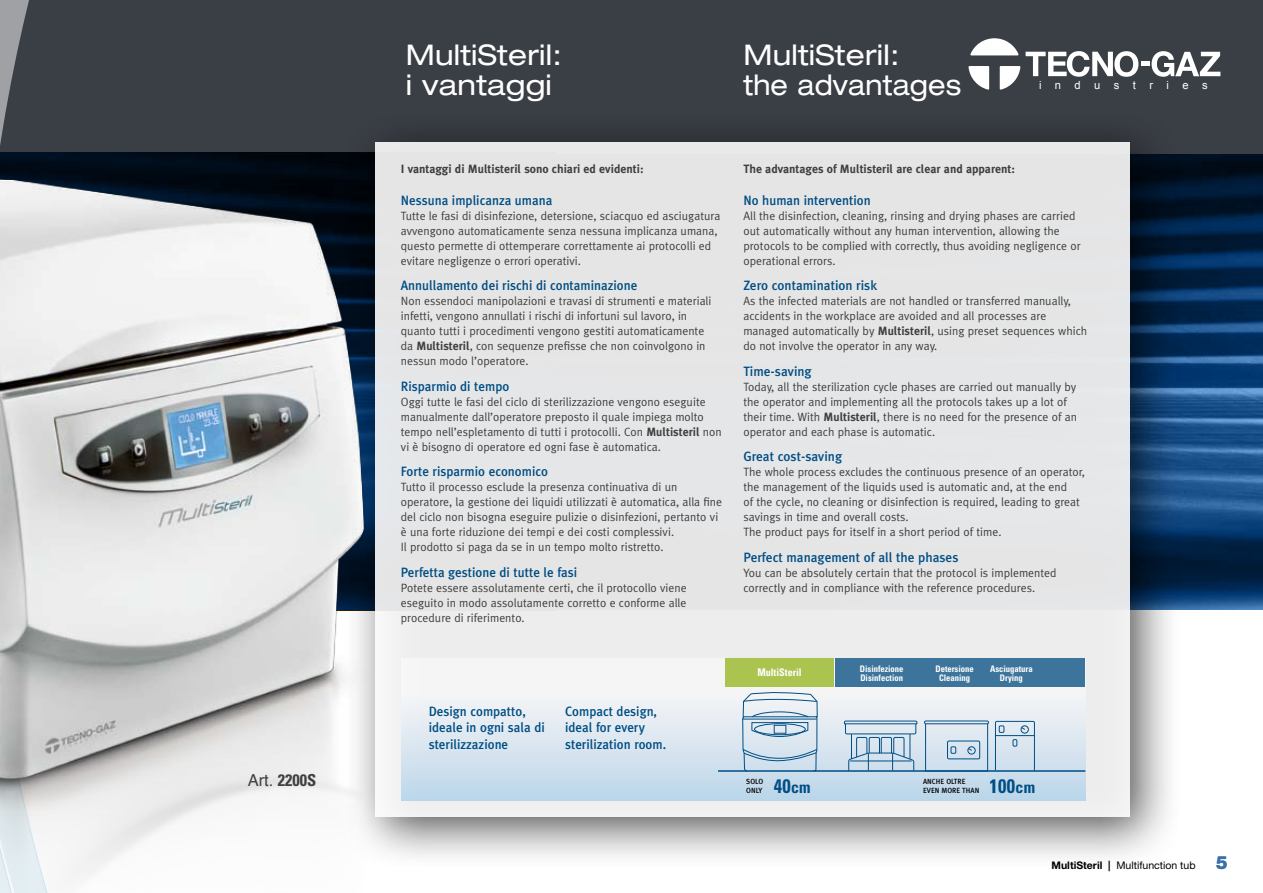
<style>
.page{position:relative;width:1263px;height:893px;background:#fff}
.page>*{position:absolute;margin:0;border:0;box-sizing:border-box;transform-origin:0 0}
.t1{font:expanded 28.5px/30px "Helvetica Neue LT";letter-spacing:.01em;color:#fff}
.t2{font:700 condensed 19.5px "Univers";color:#004e84;scale:.96 1}
.t3{font:700 condensed 16.5px "Univers";color:#3f403d}
.t4{font:500 13.5px/16.5px "Meta Plus";color:#004e84;scale:.96 1}
.t5{font:500 13.5px "Meta Plus";color:#004e84}
.t6{font:12px/15px "Meta Plus";color:#3f403d}
.t7{font:700 12px "Meta Plus";color:#3f403d}
.t8{font:11.25px "Arial";letter-spacing:1.2em;color:#fff}
.t9{font:10.5px "Helvetica Neue LT";color:#000}
.t10{font:700 condensed 10.5px "Univers";color:#fff;scale:.96 1}
.t11{font:700 condensed 9px/9px "Univers";color:#fff;text-align:center;scale:.96 1}
.t12{font:500 7.5px/9px "Meta Plus";color:#000;scale:.96 1}
.s1{font-family:"Helvetica";font-weight:400;font-stretch:normal}
.s2{font-weight:700}
.s3{font-size:16.5px}
.s4{font-weight:800;font-size:18px;color:#3b71aa}
</style>
<div class="page">
<div style="left:0;top:0;width:1263px;height:552px;background:#3a3e45"></div>
<img style="left:1180px;top:154px;width:83px;height:455px">
<svg style="left:0;top:0;width:29px;height:140px"></svg>
<div style="left:340px;top:107px;width:840px;height:760px;background:#000;opacity:.67"></div>
<div style="left:375px;top:142px;width:754px;height:674px;background:#e5e6e7"></div>
<div style="left:401px;top:659px;width:684px;height:142px;background:linear-gradient(to bottom,#fffaf7,#bfd8ea)"></div>
<svg style="left:968px;top:66px;width:21px;height:24px"></svg>
<svg style="left:970px;top:38px;width:49px;height:17px"></svg>
<svg style="left:1000px;top:66px;width:20px;height:24px"></svg>
<svg style="left:1025px;top:51px;width:195px;height:26px"></svg>
<img style="left:0;top:140px;width:402px;height:753px">
<hr style="left:718px;top:770px;width:367px;height:2px;background:#004e84">
<svg style="left:742px;top:690px;width:76px;height:82px"></svg>
<div style="left:754px;top:723px;width:51px;height:12px;border:1px solid #004e84;border-radius:50%"></div>
<div style="left:774px;top:725px;width:12px;height:8px;border:1px solid #004e84"></div>
<svg style="left:995px;top:721px;width:40px;height:51px"></svg>
<svg style="left:844px;top:720px;width:74px;height:52px"></svg>
<hr style="left:850px;top:761px;width:62px;height:1px;background:#004e84">
<hr style="left:844px;top:724px;width:73px;height:1px;background:#004e84">
<div style="left:925px;top:723px;width:63px;height:48px;border:1px solid #004e84"></div>
<div style="left:924px;top:721px;width:65px;height:3px;border:1px solid #004e84"></div>
<div style="left:947px;top:741px;width:33px;height:18px;border:1px solid #004e84"></div>
<div style="left:968px;top:747px;width:7px;height:7px;border:1px solid #004e84;border-radius:50%"></div>
<svg style="left:951px;top:747px;width:5px;height:6px"></svg>
<svg style="left:968px;top:748px;width:4px;height:3px"></svg>
<div style="left:836px;top:659px;width:249px;height:28px;background:#3d749b"></div>
<div style="left:725px;top:659px;width:109px;height:28px;background:#abc450"></div>
<h3 class="t3" style="left:248px;top:770px;width:70px"><span class="s1">Art.</span> 2200S</h3>
<h1 class="t1" style="left:406px;top:39px;width:158px">MultiSteril: i vantaggi</h1>
<h1 class="t1" style="left:743px;top:39px;width:220px">MultiSteril:<br>the advantages</h1>
<p class="t8" style="left:1039px;top:77px;width:170px">industries</p>
<p class="t7" style="left:401px;top:162px;width:244px">I vantaggi di Multisteril sono chiari ed evidenti:</p>
<p class="t4" style="left:401px;top:192px;width:159px">Nessuna implicanza umana</p>
<p class="t6" style="left:401px;top:208px;width:321px">Tutte le fasi di disinfezione, detersione, sciacquo ed asciugatura avvengono automaticamente senza nessuna implicanza umana, questo permette di ottemperare correttamente ai protocolli ed evitare negligenze o errori operativi.</p>
<p class="t4" style="left:401px;top:277px;width:248px">Annullamento dei rischi di contaminazione</p>
<p class="t6" style="left:401px;top:293px;width:312px">Non essendoci manipolazioni e travasi di strumenti e materiali infetti, vengono annullati i rischi di infortuni sul lavoro, in quanto tutti i procedimenti vengono gestiti automaticamente da <span class="s2">Multisteril</span>, con sequenze prefisse che non coinvolgono in nessun modo l’operatore.</p>
<p class="t4" style="left:401px;top:378px;width:114px">Risparmio di tempo</p>
<p class="t6" style="left:401px;top:394px;width:322px">Oggi tutte le fasi del ciclo di sterilizzazione vengono eseguite manualmente dall’operatore preposto il quale impiega molto tempo nell’espletamento di tutti i protocolli. Con <span class="s2">Multisteril</span> non vi è bisogno di operatore ed ogni fase è automatica.</p>
<p class="t4" style="left:401px;top:463px;width:155px">Forte risparmio economico</p>
<p class="t6" style="left:401px;top:479px;width:323px">Tutto il processo esclude la presenza continuativa di un operatore, la gestione dei liquidi utilizzati è automatica, alla fine del ciclo non bisogna eseguire pulizie o disinfezioni, pertanto vi è una forte riduzione dei tempi e dei costi complessivi.<br>Il prodotto si paga da se in un tempo molto ristretto.</p>
<p class="t4" style="left:401px;top:564px;width:185px">Perfetta gestione di tutte le fasi</p>
<p class="t6" style="left:401px;top:580px;width:287px;text-align:justify">Potete essere assolutamente certi, che il protocollo viene eseguito in modo assolutamente corretto e conforme alle procedure di riferimento.</p>
<p class="t4" style="left:429px;top:703px;width:123px">Design compatto, ideale in ogni sala di sterilizzazione</p>
<p class="t4" style="left:565px;top:703px;width:107px">Compact design, ideal for every sterilization room.</p>
<p class="t7" style="left:743px;top:162px;width:273px">The advantages of Multisteril are clear and apparent:</p>
<p class="t4" style="left:743px;top:192px;width:134px">No human intervention</p>
<p class="t6" style="left:743px;top:208px;width:339px">All the disinfection, cleaning, rinsing and drying phases are carried out automatically without any human intervention, allowing the protocols to be complied with correctly, thus avoiding negligence or operational errors.</p>
<p class="t5" style="left:743px;top:278px;width:135px">Zero contamination risk</p>
<p class="t6" style="left:743px;top:293px;width:345px">As the infected materials are not handled or transferred manually, accidents in the workplace are avoided and all processes are managed automatically by <span class="s2">Multisteril</span>, using preset sequences which do not involve the operator in any way.</p>
<p class="t5" style="left:743px;top:363px;width:70px">Time-saving</p>
<p class="t6" style="left:743px;top:379px;width:335px">Today, all the sterilization cycle phases are carried out manually by the operator and implementing all the protocols takes up a lot of their time. With <span class="s2">Multisteril</span>, there is no need for the presence of an operator and each phase is automatic.</p>
<p class="t5" style="left:743px;top:449px;width:100px">Great cost-saving</p>
<p class="t6" style="left:743px;top:464px;width:343px">The whole process excludes the continuous presence of an operator, the management of the liquids used is automatic and, at the end<br>of the cycle, no cleaning or disinfection is required, leading to great savings in time and overall costs.<br>The product pays for itself in a short period of time.</p>
<p class="t5" style="left:743px;top:549px;width:217px">Perfect management of all the phases</p>
<p class="t6" style="left:743px;top:565px;width:315px">You can be absolutely certain that the protocol is implemented correctly and in compliance with the reference procedures.</p>
<p class="t10" style="left:757px;top:666px;width:48px">MultiSteril</p>
<p class="t11" style="left:860px;top:664px;width:47px;text-align:left">Disinfezione<br>Disinfection</p>
<p class="t11" style="left:935px;top:664px;width:41px">Detersione<br>Cleaning</p>
<p class="t11" style="left:990px;top:664px;width:46px">Asciugatura<br>Drying</p>
<p class="t12" style="left:746px;top:776px;width:19px">SOLO<br>ONLY</p>
<p class="t12" style="left:923px;top:776px;width:46px">ANCHE OLTRE</p>
<h2 class="t2" style="left:774px;top:774px;width:40px">40<span class="s3">cm</span></h2>
<p class="t12" style="left:923px;top:785px;width:60px">EVEN MORE THAN</p>
<h2 class="t2" style="left:989px;top:774px;width:49px">100<span class="s3">cm</span></h2>
<p class="t9" style="left:1051px;top:859px;width:177px"><span class="s2">MultiSteril |</span> Multifunction tub <span class="s4">5</span></p>
</div>
